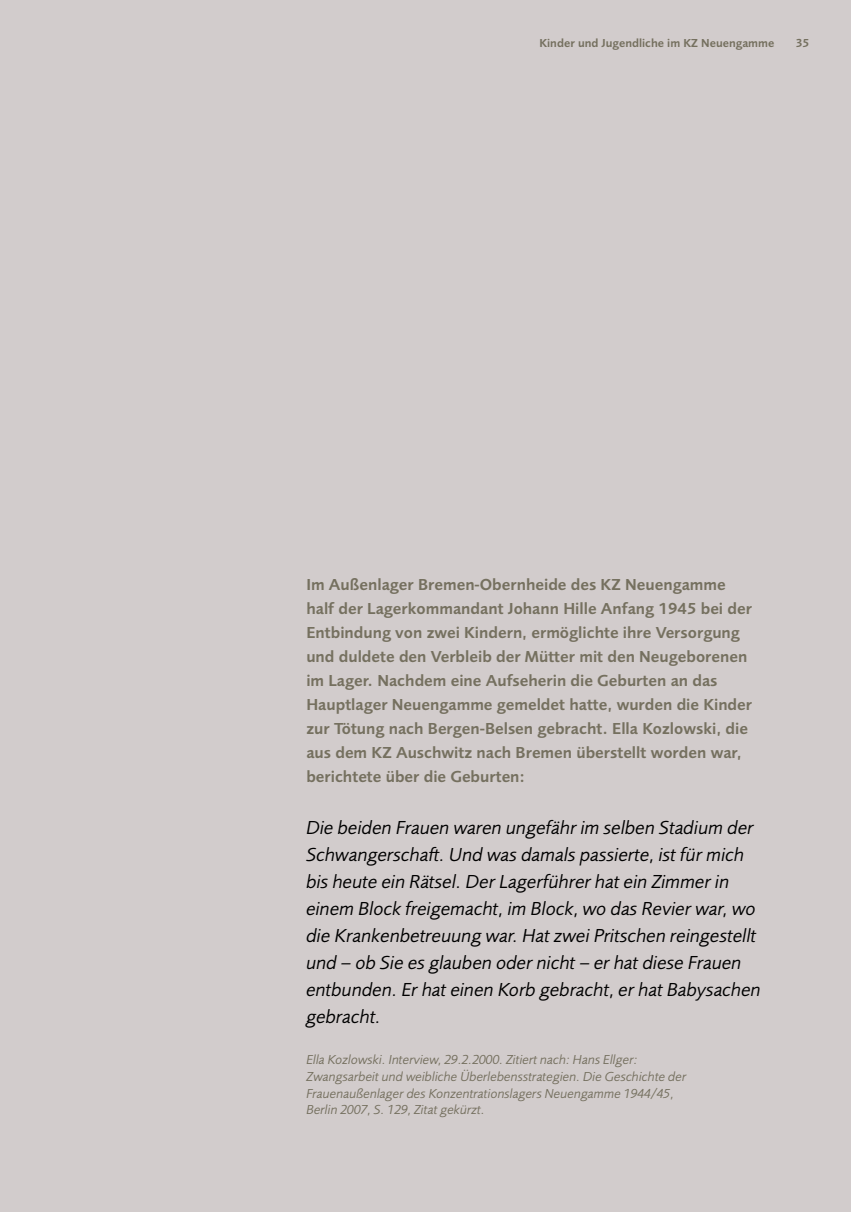
<style>
.page{position:relative;width:851px;height:1212px;background:#fff}
.page>*{position:absolute;margin:0;border:0;box-sizing:border-box;transform-origin:0 0}
.t1{font:italic 19.5px/27px "Foundry Sans";color:#000}
.t2{font:600 16.5px/24px "Foundry Sans";color:#75705f}
.t3{font:italic 13.5px/16.8px "Foundry Sans";color:#75705f}
.t4{font:600 12px "Foundry Sans";color:#75705f}
</style>
<div class="page">
<div style="left:0;top:0;width:850px;height:1212px;background:#d2cccc"></div>
<p class="t4" style="left:539px;top:34px;width:236px">Kinder und Jugendliche im KZ Neuengamme</p>
<p class="t4" style="left:795px;top:34px;width:15px">35</p>
<p class="t2" style="left:306px;top:571px;width:447px">Im Außenlager Bremen-Obernheide des KZ Neuengamme half der Lagerkommandant Johann Hille Anfang 1945 bei der Entbindung von zwei Kindern, ermöglichte ihre Versorgung und duldete den Verbleib der Mütter mit den Neugeborenen im Lager. Nachdem eine Aufseherin die Geburten an das Hauptlager Neuengamme gemeldet hatte, wurden die Kinder zur Tötung nach Bergen-Belsen gebracht. Ella Kozlowski, die aus dem KZ Auschwitz nach Bremen überstellt worden war, berichtete über die Geburten:</p>
<p class="t1" style="left:306px;top:812px;width:456px">Die beiden Frauen waren ungefähr im selben Stadium der Schwangerschaft. Und was damals passierte, ist für mich bis heute ein Rätsel. Der Lagerführer hat ein Zimmer in einem Block freigemacht, im Block, wo das Revier war, wo die Krankenbetreuung war. Hat zwei Pritschen reingestellt und – ob Sie es glauben oder nicht – er hat diese Frauen entbunden. Er hat einen Korb gebracht, er hat Babysachen gebracht.</p>
<p class="t3" style="left:306px;top:1050px;width:381px">Ella Kozlowski. Interview, 29.2.2000. Zitiert nach: Hans Ellger:<br>Zwangsarbeit und weibliche Überlebensstrategien. Die Geschichte der Frauenaußenlager des Konzentrationslagers Neuengamme 1944/45, Berlin 2007, S. 129, Zitat gekürzt.</p>
</div>
